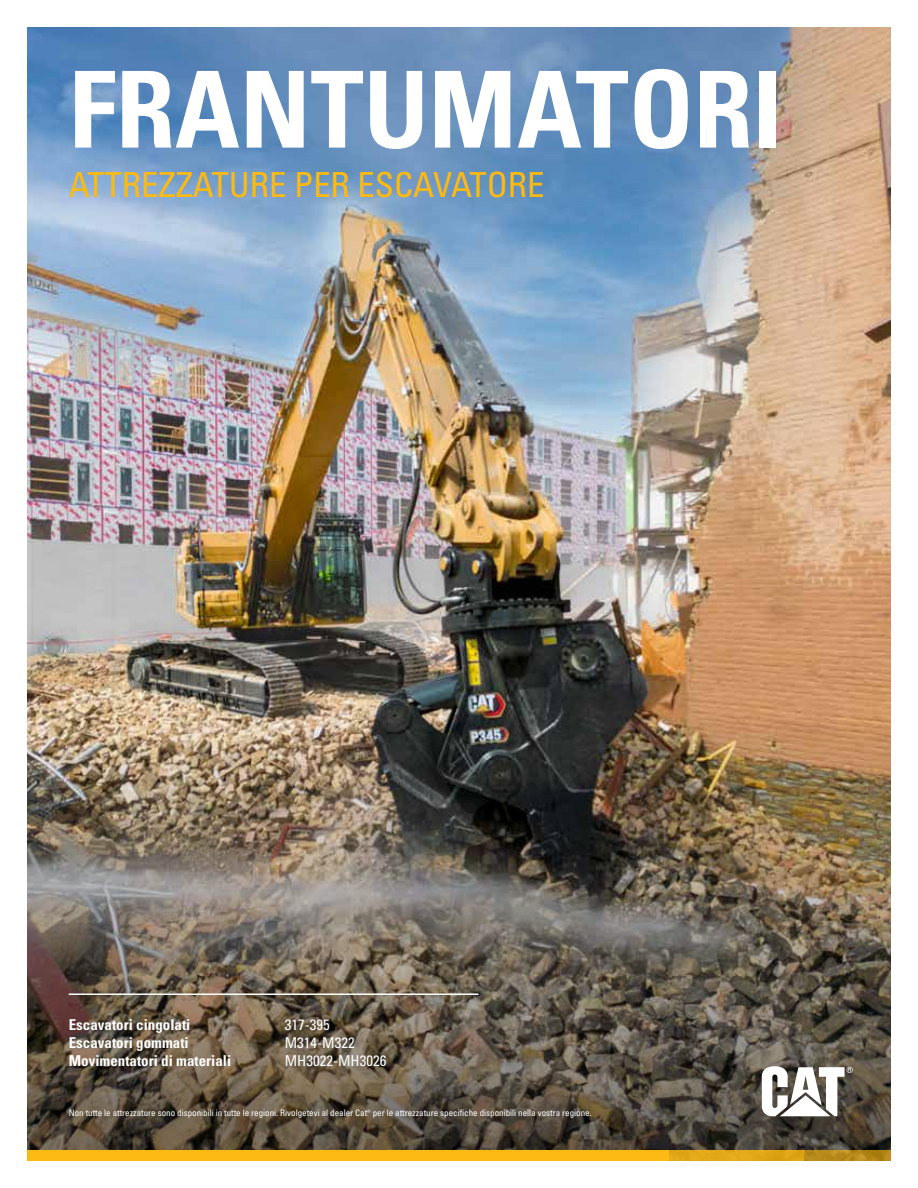
<style>
.page{position:relative;width:918px;height:1188px;background:#fff}
.page>*{position:absolute;margin:0;border:0;box-sizing:border-box;transform-origin:0 0}
.t1{font:106.2px "Univers LTCYR 67 Bold Cond";color:#fff}
.t2{font:condensed 34.5px "Univers LTCYR 57";color:#fdba12}
.t3{font:15px "Univers LTCYR 67 Bold Cond";color:#fff}
.t4{font:condensed 15px "Univers LTCYR 57";color:#fff}
.t5{font:condensed 9px "Univers LTCYR 57";color:#fff}
</style>
<div class="page">
<img style="left:27px;top:27px;width:864px;height:1124px">
<hr style="left:69px;top:993px;width:409px;height:2px;background:#fff">
<svg style="left:762px;top:1066px;width:91px;height:50px"></svg>
<div style="left:27px;top:1151px;width:641px;height:10px;background:#fdba12"></div>
<div style="left:667px;top:1151px;width:137px;height:10px;background:#e1a818"></div>
<svg style="left:804px;top:1151px;width:87px;height:10px"></svg>
<h1 class="t1" style="left:69px;top:45px;width:715px">FRANTUMATORI</h1>
<h2 class="t2" style="left:69px;top:163px;width:477px">ATTREZZATURE PER ESCAVATORE</h2>
<h3 class="t3" style="left:69px;top:1016px;width:123px">Escavatori cingolati</h3>
<h3 class="t4" style="left:285px;top:1015px;width:46px">317-395</h3>
<h3 class="t3" style="left:69px;top:1034px;width:121px">Escavatori gommati</h3>
<h3 class="t4" style="left:285px;top:1033px;width:71px">M314-M322</h3>
<h3 class="t3" style="left:69px;top:1052px;width:164px">Movimentatori di materiali</h3>
<h3 class="t4" style="left:285px;top:1051px;width:103px">MH3022-MH3026</h3>
<p class="t5" style="left:69px;top:1107px;width:524px">Non tutte le attrezzature sono disponibili in tutte le regioni. Rivolgetevi al dealer Cat® per le attrezzature specifiche disponibili nella vostra regione.</p>
</div>
